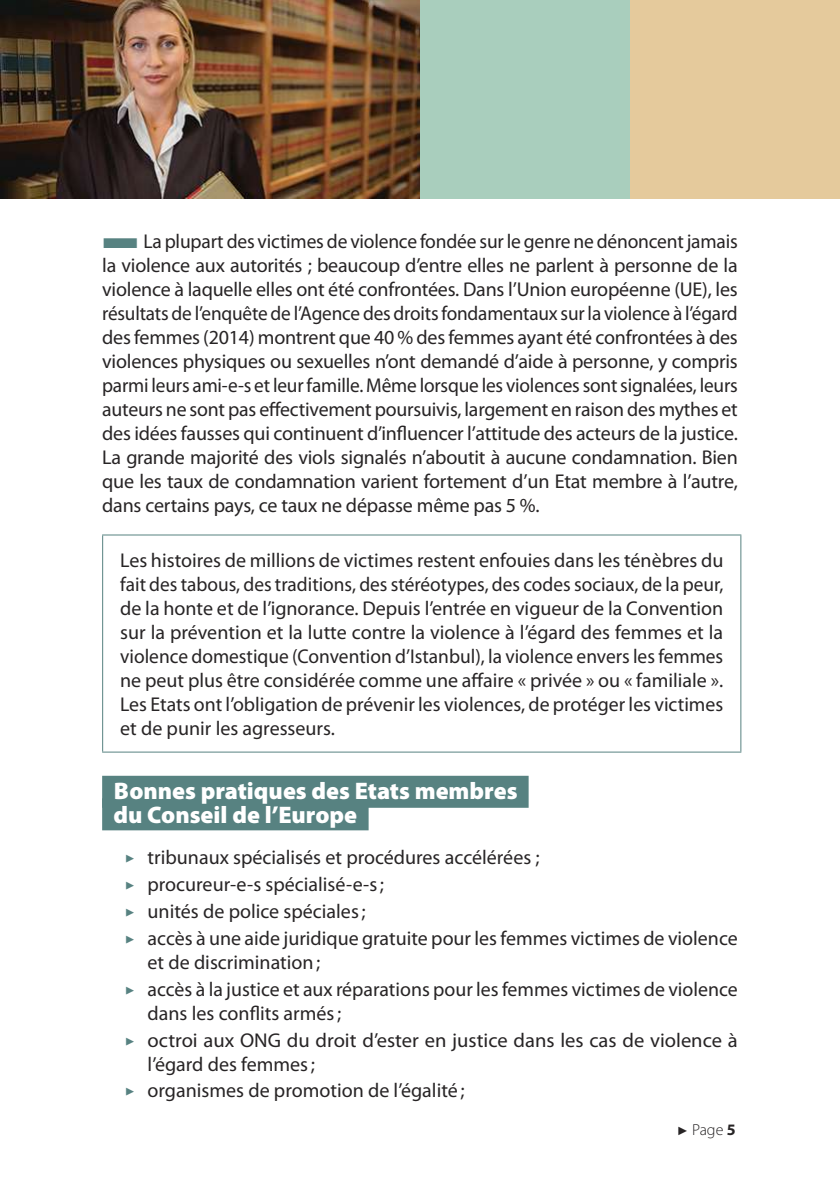
<style>
.page{position:relative;width:840px;height:1191px;background:#fff}
.page>*{position:absolute;margin:0;border:0;box-sizing:border-box;transform-origin:0 0}
.t1{font:900 24px/24px "Myriad Pro";color:#fff}
.t2{font:20px/24px "Myriad Pro";color:#272425}
.t3{font:300 16px "Myriad Pro";color:#272425}
.s1{color:#578281}
.s2{font-family:"Arial";font-weight:400;font-size:12px}
.s3{font-weight:700}
</style>
<div class="page">
<img style="left:0;top:0;width:420px;height:198px">
<div style="left:102px;top:775px;width:426px;height:32px;background:#578281"></div>
<div style="left:102px;top:798px;width:266px;height:32px;background:#578281"></div>
<hr style="left:102px;top:534px;width:639px;height:1px;background:#578281">
<hr style="left:102px;top:535px;width:1px;height:216px;background:#578281">
<hr style="left:740px;top:535px;width:1px;height:216px;background:#578281">
<hr style="left:102px;top:751px;width:639px;height:1px;background:#578281">
<div style="left:420px;top:0;width:209px;height:198px;background:#a9cebd"></div>
<div style="left:629px;top:0;width:210px;height:198px;background:#e5ca9c"></div>
<p class="t2" style="left:102px;top:231px;width:637px;text-align:justify"><span class="s1">■</span>La plupart des victimes de violence fondée sur le genre ne dénoncent jamais la violence aux autorités ; beaucoup d’entre elles ne parlent à personne de la violence à laquelle elles ont été confrontées. Dans l’Union européenne (UE), les résultats de l’enquête de l’Agence des droits fondamentaux sur la violence à l’égard des femmes (2014) montrent que 40 % des femmes ayant été confrontées à des violences physiques ou sexuelles n’ont demandé d’aide à personne, y compris parmi leurs ami-e-s et leur famille. Même lorsque les violences sont signalées, leurs auteurs ne sont pas effectivement poursuivis, largement en raison des mythes et des idées fausses qui continuent d’influencer l’attitude des acteurs de la justice.<br>La grande majorité des viols signalés n’aboutit à aucune condamnation. Bien que les taux de condamnation varient fortement d’un Etat membre à l’autre, dans certains pays, ce taux ne dépasse même pas 5 %.</p>
<p class="t2" style="left:120px;top:550px;width:604px;text-align:justify">Les histoires de millions de victimes restent enfouies dans les ténèbres du fait des tabous, des traditions, des stéréotypes, des codes sociaux, de la peur, de la honte et de l’ignorance. Depuis l’entrée en vigueur de la Convention sur la prévention et la lutte contre la violence à l’égard des femmes et la violence domestique (Convention d’Istanbul), la violence envers les femmes ne peut plus être considérée comme une affaire « privée » ou « familiale ».<br>Les Etats ont l’obligation de prévenir les violences, de protéger les victimes et de punir les agresseurs.</p>
<p class="t1" style="left:113px;top:781px;width:405px">Bonnes pratiques des Etats membres du Conseil de l’Europe</p>
<p class="t2" style="left:125px;top:847px;width:416px"><span class="s1">✓</span> tribunaux spécialisés et procédures accélérées ;</p>
<p class="t2" style="left:125px;top:874px;width:260px"><span class="s1">✓</span> procureur-e-s spécialisé-e-s;</p>
<p class="t2" style="left:125px;top:901px;width:242px"><span class="s1">✓</span> unités de police spéciales;</p>
<p class="t2" style="left:147px;top:927px;width:591px;text-indent:-23px"><span class="s1">✓</span> accès à une aide juridique gratuite pour les femmes victimes de violence et de discrimination;</p>
<p class="t2" style="left:147px;top:978px;width:591px;text-indent:-23px"><span class="s1">✓</span> accès à la justice et aux réparations pour les femmes victimes de violence dans les conflits armés;</p>
<p class="t2" style="left:147px;top:1029px;width:591px;text-indent:-23px"><span class="s1">✓</span> octroi aux ONG du droit d’ester en justice dans les cas de violence à l’égard des femmes;</p>
<p class="t2" style="left:125px;top:1080px;width:341px"><span class="s1">✓</span> organismes de promotion de l’égalité;</p>
<p class="t3" style="left:676px;top:1123px;width:60px"><span class="s2">►</span> Page <span class="s3">5</span></p>
</div>
